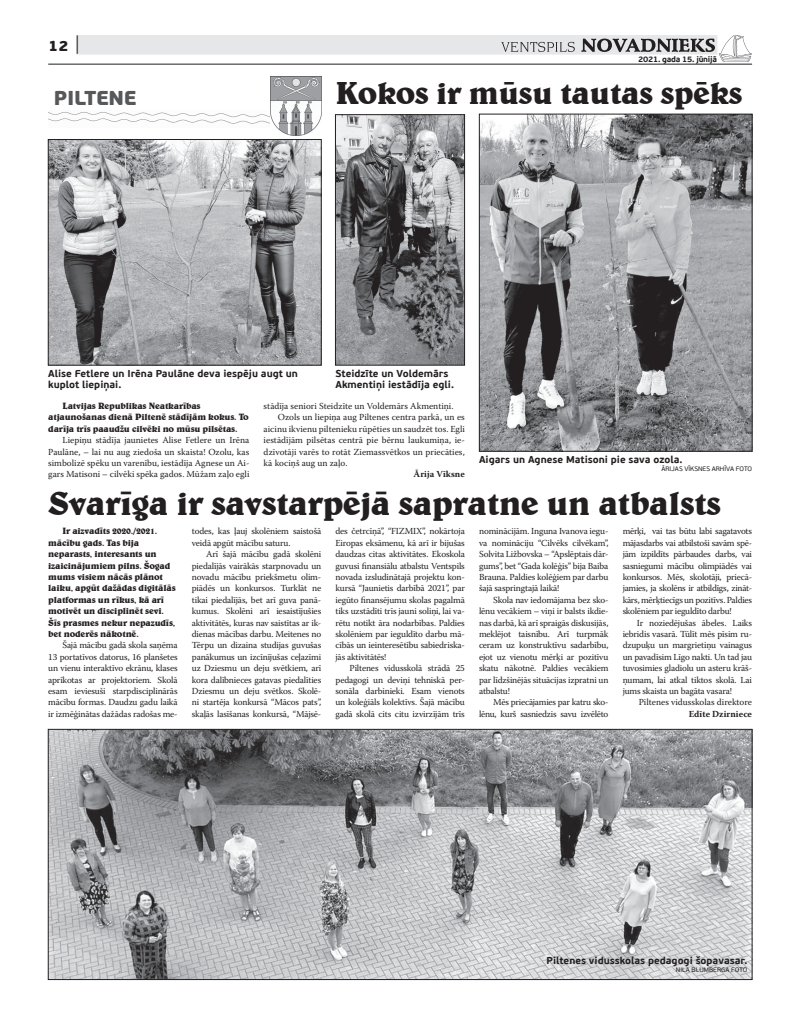
<style>
.page{position:relative;width:789px;height:1015px;background:#fff}
.page>*{position:absolute;margin:0;border:0;box-sizing:border-box;transform-origin:0 0}
.t1{font:700 34px "Belwe TL";letter-spacing:-.02em;color:#231f20}
.t2{font:700 32px "Belwe TL";letter-spacing:-.02em;color:#231f20}
.t3{font:900 20px "PF Beau Sans Pro";letter-spacing:-.01em;color:#57585a}
.t4{font:900 15px "PF Beau Sans Pro";color:#231f20}
.t5{font:700 10px/11.4px "PF Beau Sans Pro";color:#231f20}
.t6{font:9.2px/11.4px "Warnock Pro";letter-spacing:-.015em;color:#231f20;text-align:justify}
.t7{font:700 9.2px/11.4px "Belwe TL";letter-spacing:-.02em;color:#231f20}
.t8{font:700 9.2px "Warnock Pro";color:#231f20}
.t9{font:700 8px "PF Beau Sans Pro";letter-spacing:-.03em;color:#231f20}
.t10{font:6.5px "PF Beau Sans Pro";color:#231f20}
.s1{font-weight:100;font-size:20px}
</style>
<div class="page">
<div style="left:77px;top:35px;width:639px;height:19px;background:#e6e7e9"></div>
<hr style="left:48px;top:64px;width:703px;height:1px;background:#231f20">
<img style="left:719px;top:35px;width:32px;height:27px">
<svg style="left:581px;top:39px;width:133px;height:13px"></svg>
<svg style="left:501px;top:42px;width:73px;height:10px"></svg>
<img style="left:48px;top:112px;width:222px;height:12px">
<img style="left:270px;top:77px;width:51px;height:58px">
<img style="left:50px;top:731px;width:699px;height:246px">
<div style="left:48px;top:729px;width:703px;height:250px;border:1px solid #231f20"></div>
<img style="left:337px;top:117px;width:125px;height:246px">
<div style="left:335px;top:115px;width:129px;height:250px;border:1px solid #231f20"></div>
<img style="left:481px;top:116px;width:268px;height:333px">
<div style="left:479px;top:114px;width:272px;height:337px;border:1px solid #231f20"></div>
<img style="left:50px;top:141px;width:269px;height:222px">
<div style="left:48px;top:139px;width:273px;height:226px;border:1px solid #231f20"></div>
<h3 class="t4" style="left:48px;top:36px;width:33px">12 <span class="s1">|</span></h3>
<h3 class="t3" style="left:54px;top:85px;width:84px">PILTENE</h3>
<p class="t9" style="left:637px;top:54px;width:80px">2021. gada 15. jūnijā</p>
<h2 class="t2" style="left:335px;top:73px;width:408px">Kokos ir mūsu tautas spēks</h2>
<p class="t5" style="left:48px;top:368px;width:251px">Alise Fetlere un Irēna Paulāne deva iespēju augt un kuplot liepiņai.</p>
<p class="t5" style="left:335px;top:368px;width:120px">Steidzīte un Voldemārs<br>Akmentiņi iestādīja egli.</p>
<p class="t7" style="left:48px;top:400px;width:202px;text-indent:14px">Latvijas Republikas Neatkarības atjaunošanas dienā Piltenē stādījām kokus. To darīja trīs paaudžu cilvēki no mūsu pilsētas.</p>
<p class="t6" style="left:48px;top:434px;width:202px;text-indent:14px">Liepiņu stādīja jaunietes Alise Fetlere un Irēna Paulāne, – lai nu aug ziedoša un skaista! Ozolu, kas simbolizē spēku un varenību, iestādīja Agnese un Ai&shy;gars Matisoni – cilvēki spēka gados. Mūžam zaļo egli</p>
<p class="t6" style="left:263px;top:400px;width:191px">stādīja seniori Steidzīte un Voldemārs Akmentiņi.</p>
<p class="t6" style="left:278px;top:411px;width:188px">Ozols un liepiņa aug Piltenes centra parkā, un es</p>
<p class="t6" style="left:263px;top:423px;width:202px">aicinu ikvienu piltenieku rūpēties un saudzēt tos. Egli</p>
<p class="t6" style="left:263px;top:434px;width:202px">iestādījām pilsētas centrā pie bērnu laukumiņa, ie-</p>
<p class="t6" style="left:263px;top:446px;width:202px">dzīvotāji varēs to rotāt Ziemassvētkos un priecāties,</p>
<p class="t6" style="left:263px;top:457px;width:85px">kā kociņš aug un zaļo.</p>
<p class="t8" style="left:413px;top:469px;width:53px">Ārija Vīksne</p>
<p class="t5" style="left:478px;top:454px;width:205px">Aigars un Agnese Matisoni pie sava ozola.</p>
<p class="t10" style="left:661px;top:465px;width:92px">ĀRIJAS VĪKSNES ARHĪVA FOTO</p>
<h1 class="t1" style="left:48px;top:482px;width:674px">Svarīga ir savstarpējā sapratne un atbalsts</h1>
<p class="t7" style="left:48px;top:525px;width:129px;text-indent:14px">Ir aizvadīts 2020./2021. mācību gads. Tas bija neparasts, interesants un izaicinājumiem pilns. Šogad mums visiem nācās plānot laiku, apgūt dažādas digitālās platformas un rīkus, kā arī motivēt un disciplinēt sevi.<br>Šīs prasmes nekur nepazudīs, bet noderēs nākotnē.</p>
<p class="t6" style="left:48px;top:639px;width:131px;text-indent:14px">Šajā mācību gadā skola saņēma 13 portatīvos datorus, 16 planšetes un vienu interaktīvo ekrānu, klases aprīkotas ar projektoriem. Skolā esam ieviesuši starpdisciplinārās mācību formas. Daudzu gadu laikā ir izmēģinātas dažādas radošas me-</p>
<p class="t6" style="left:192px;top:525px;width:131px">todes, kas ļauj skolēniem saistošā veidā apgūt mācību saturu.</p>
<p class="t6" style="left:192px;top:548px;width:131px;text-indent:14px">Arī šajā mācību gadā skolēni piedalījās vairākās starpnovadu un novadu mācību priekšmetu olim&shy;piādēs un konkursos. Turklāt ne tikai piedalījās, bet arī guva panā&shy;kumus. Skolēni arī iesaistījušies aktivitātēs, kuras nav saistītas ar ik&shy;dienas mācības darbu. Meitenes no Tērpu un dizaina studijas guvušas panākumus un izcīnījušas ceļazīmi uz Dziesmu un deju svētkiem, arī kora dalībnieces gatavas piedalīties Dziesmu un deju svētkos. Skolē&shy;ni startēja konkursā “Mācos pats”, skaļās lasīšanas konkursā, “Mājsē-</p>
<p class="t6" style="left:335px;top:525px;width:131px">des četrcīņā”, “FIZMIX”, nokārtoja Eiropas eksāmenu, kā arī ir bijušas daudzas citas aktivitātes. Ekoskola guvusi finansiālu atbalstu Ventspils novada izsludinātajā projektu kon&shy;kursā “Jaunietis darbībā 2021”, par iegūto finansējumu skolas pagalmā tiks uzstādīti trīs jauni soliņi, lai va&shy;rētu notikt āra nodarbības. Paldies skolēniem par ieguldīto darbu mā&shy;cībās un ieinteresētību sabiedriska&shy;jās aktivitātēs!</p>
<p class="t6" style="left:335px;top:662px;width:131px;text-indent:14px">Piltenes vidusskolā strādā 25 pedagogi un deviņi tehniskā per&shy;sonāla darbinieki. Esam vienots un koleģiāls kolektīvs. Šajā mācību gadā skolā cits citu izvirzījām trīs</p>
<p class="t6" style="left:478px;top:525px;width:131px">nominācijām. Inguna Ivanova iegu&shy;va nomināciju “Cilvēks cilvēkam”, Solvita Ližbovska – “Apslēptais dār&shy;gums”, bet “Gada kolēģis” bija Baiba Brauna. Paldies kolēģiem par darbu šajā saspringtajā laikā!</p>
<p class="t6" style="left:478px;top:594px;width:131px;text-indent:14px">Skola nav iedomājama bez sko&shy;lēnu vecākiem – viņi ir balsts ikdie&shy;nas darbā, kā arī spraigās diskusijās, meklējot taisnību. Arī turpmāk ceram uz konstruktīvu sadarbību, ejot uz vienotu mērķi ar pozitīvu skatu nākotnē. Paldies vecākiem par līdzšinējās situācijas izpratni un atbalstu!</p>
<p class="t6" style="left:478px;top:696px;width:131px;text-align:right">Mēs priecājamies par katru sko&shy;lēnu, kurš sasniedzis savu izvēlēto</p>
<p class="t6" style="left:622px;top:525px;width:131px">mērķi, vai tas būtu labi sagatavots mājasdarbs vai atbilstoši savām spē&shy;jām izpildīts pārbaudes darbs, vai sasniegumi mācību olimpiādēs vai konkursos. Mēs, skolotāji, priecā&shy;jamies, ja skolēns ir atbildīgs, zināt&shy;kārs, mērķtiecīgs un pozitīvs. Paldies skolēniem par ieguldīto darbu!</p>
<p class="t6" style="left:622px;top:617px;width:131px;text-indent:14px">Ir noziedējušas ābeles. Laiks iebridis vasarā. Tūlīt mēs pīsim ru&shy;dzupuķu un margrietiņu vainagus un pavadīsim Līgo nakti. Un tad jau tuvosimies gladiolu un asteru krāš&shy;ņumam, lai atkal tiktos skolā. Lai jums skaista un bagāta vasara!</p>
<p class="t6" style="left:638px;top:696px;width:115px">Piltenes vidusskolas direktore</p>
<p class="t8" style="left:688px;top:708px;width:65px">Edīte Dzirniece</p>
<p class="t5" style="left:546px;top:955px;width:202px">Piltenes vidusskolas pedagogi šopavasar.</p>
<p class="t10" style="left:675px;top:966px;width:73px">NILA BLUMBERGA FOTO</p>
</div>
